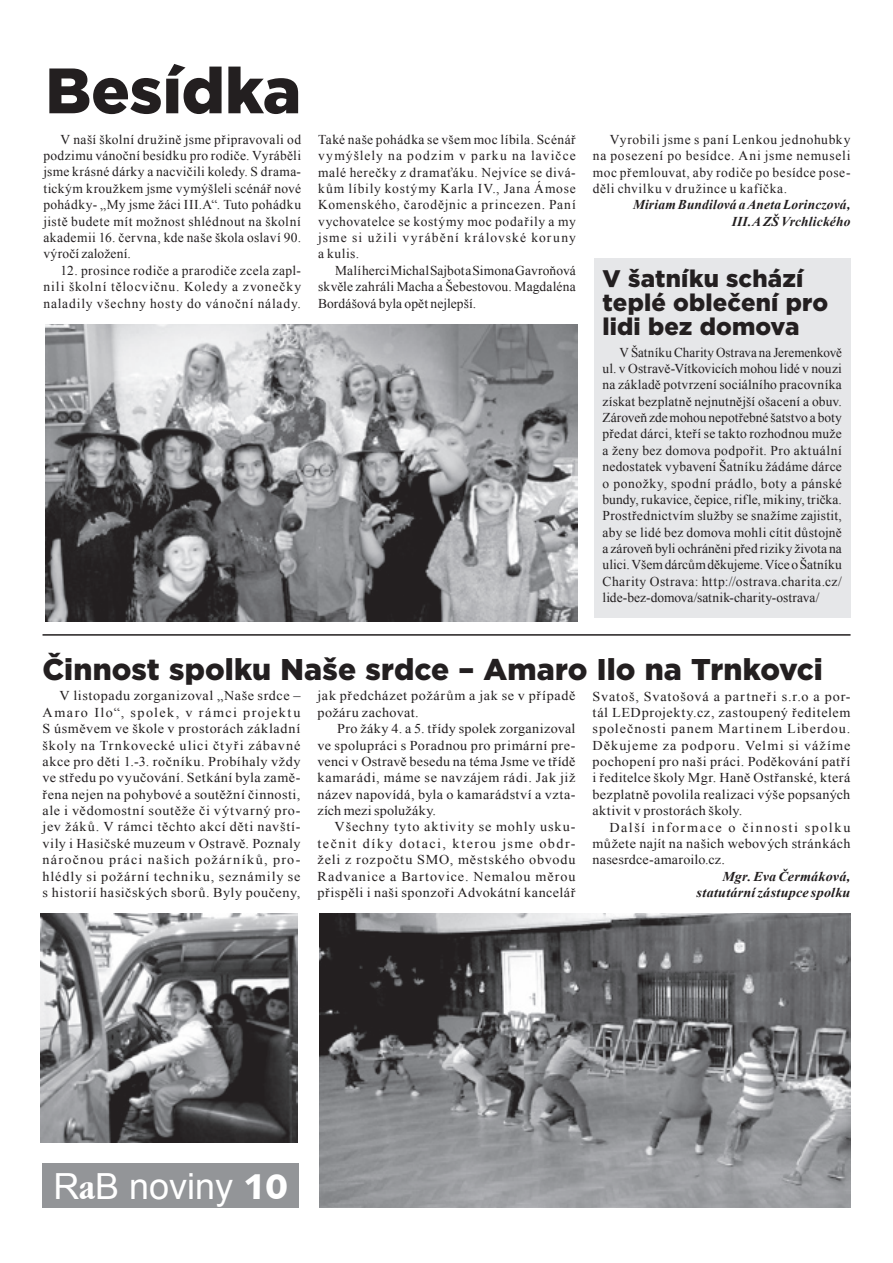
<style>
.page{position:relative;width:893px;height:1263px;background:#fff}
.page>*{position:absolute;margin:0;border:0;box-sizing:border-box;transform-origin:0 0}
.t1{font:900 64.05px "Gotham";color:#231f20}
.t2{font:36px "Arial";color:#fff}
.t3{font:900 30px "Gotham";letter-spacing:.005em;color:#231f20}
.t4{font:900 24px/24px "Gotham";letter-spacing:.005em;color:#231f20}
.t5{font:13.5px/16.4px "Times New Roman";letter-spacing:.035em;color:#231f20;text-align:justify}
.t6{font:13.5px/16.4px "Times New Roman";letter-spacing:.035em;color:#231f20;text-align:justify;scale:1.05 1}
.t7{font:italic 700 13.5px/16.4px "Times New Roman";letter-spacing:.01em;color:#231f20;text-align:right}
.t8{font:italic 700 13.5px/16.4px "Times New Roman";letter-spacing:.01em;color:#231f20;text-align:right;scale:1.05 1}
.s1{font-family:"Garmd ITC Bk Cn BTCE Bold Condensed"}
.s2{font-family:"Humanst 531 Blk BTCE Black"}
</style>
<div class="page">
<div style="left:43px;top:1163px;width:256px;height:45px;background:#939598"></div>
<img style="left:320px;top:913px;width:530px;height:295px">
<img style="left:45px;top:324px;width:533px;height:297px">
<div style="left:594px;top:259px;width:256px;height:359px;background:#e6e7e9"></div>
<img style="left:40px;top:913px;width:257px;height:229px">
<hr style="left:43px;top:634px;width:808px;height:2px;background:#231f20">
<h1 class="t1" style="left:45px;top:46px;width:257px">Besídka</h1>
<p class="t5" style="left:43px;top:131px;width:259px;text-indent:17px">V naší školní družině jsme připravovali od podzimu vánoční besídku pro rodiče. Vyráběli jsme krásné dárky a nacvičili koledy. S drama&shy;tickým kroužkem jsme vymýšleli scénář nové pohádky- „My jsme žáci III.A“. Tuto pohádku jistě budete mít možnost shlédnout na školní akademii 16. června, kde naše škola oslaví 90. výročí založení.</p>
<p class="t5" style="left:43px;top:262px;width:259px;text-indent:17px">12. prosince rodiče a prarodiče zcela zapl&shy;nili školní tělocvičnu. Koledy a zvonečky naladily všechny hosty do vánoční nálady.</p>
<p class="t5" style="left:318px;top:131px;width:259px">Také naše pohádka se všem moc líbila. Scénář vymýšlely na podzim v parku na lavičce malé herečky z dramaťáku. Nejvíce se divá&shy;kům líbily kostýmy Karla IV., Jana Ámose Komenského, čarodějnic a princezen. Paní vychovatelce se kostýmy moc podařily a my jsme si užili vyrábění královské koruny a kulis.</p>
<p class="t5" style="left:318px;top:262px;width:259px;text-indent:17px">Malí herci Michal Sajbot aSimona Gavroňová skvěle zahráli Macha a Šebestovou. Magdaléna Bordášová byla opět nejlepší.</p>
<p class="t5" style="left:593px;top:131px;width:259px;text-indent:17px">Vyrobili jsme s paní Lenkou jednohubky na posezení po besídce. Ani jsme nemuseli moc přemlouvat, aby rodiče po besídce pose&shy;děli chvilku v družince u kafíčka.</p>
<p class="t7" style="left:633px;top:196px;width:219px">Miriam Bundilová aAneta Lorinczová,<br>III.AZŠ Vrchlického</p>
<h3 class="t4" style="left:603px;top:266px;width:227px">V šatníku schází teplé oblečení pro lidi bez domova</h3>
<p class="t5" style="left:602px;top:344px;width:241px;text-indent:17px">V Šatníku Charity Ostrava na Jeremenkově ul. v Ostravě-Vítkovicích mohou lidé v nouzi na základě potvrzení sociálního pracovníka získat bezplatně nejnutnější ošacení a obuv.<br>Zároveň zde mohou nepotřebné šatstvo a boty předat dárci, kteří se takto rozhodnou muže a ženy bez domova podpořit. Pro aktuální nedostatek vybavení Šatníku žádáme dárce o ponožky, spodní prádlo, boty a pánské bundy, rukavice, čepice, rifle, mikiny, trička.<br>Prostřednictvím služby se snažíme zajistit, aby se lidé bez domova mohli cítit důstojně a zároveň byli ochráněni před riziky života na ulici. Všem dárcům děkujeme. Více oŠatníku Charity Ostrava: http://ostrava.charita.cz/ lide-bez-domova/satnik-charity-ostrava/</p>
<h3 class="t3" style="left:43px;top:649px;width:782px">Činnost spolku Naše srdce – Amaro Ilo na Trnkovci</h3>
<p class="t6" style="left:43px;top:687px;width:247px;text-indent:17px">V listopadu zorganizoval „Naše srdce – Amaro Ilo“, spolek, v rámci projektu S úsměvem ve škole v prostorách základní školy na Trnkovecké ulici čtyři zábavné akce pro děti 1.-3. ročníku. Probíhaly vždy ve středu po vyučování. Setkání byla zamě&shy;řena nejen na pohybové a soutěžní činnosti, ale i vědomostní soutěže či výtvarný pro&shy;jev žáků. V rámci těchto akcí děti navští&shy;vily i Hasičské muzeum v Ostravě. Poznaly náročnou práci našich požárníků, pro&shy;hlédly si požární techniku, seznámily se s historií hasičských sborů. Byly poučeny,</p>
<p class="t6" style="left:317px;top:687px;width:247px">jak předcházet požárům a jak se v případě požáru zachovat.</p>
<p class="t6" style="left:317px;top:720px;width:247px;text-indent:20px">Pro žáky 4. a 5. třídy spolek zorganizoval ve spolupráci s Poradnou pro primární pre&shy;venci v Ostravě besedu na téma Jsme ve třídě kamarádi, máme se navzájem rádi. Jak již název napovídá, byla o kamarádství a vzta&shy;zích mezi spolužáky.</p>
<p class="t6" style="left:317px;top:818px;width:247px;text-indent:17px">Všechny tyto aktivity se mohly usku&shy;tečnit díky dotaci, kterou jsme obdr&shy;želi z rozpočtu SMO, městského obvodu Radvanice a Bartovice. Nemalou měrou přispěli i naši sponzoři Advokátní kancelář</p>
<p class="t6" style="left:592px;top:688px;width:247px">Svatoš, Svatošová a partneři s.r.o a por&shy;tál LEDprojekty.cz, zastoupený ředitelem společnosti panem Martinem Liberdou.<br>Děkujeme za podporu. Velmi si vážíme pochopení pro naši práci. Poděkování patří i ředitelce školy Mgr. Haně Ostřanské, která bezplatně povolila realizaci výše popsaných aktivit v prostorách školy.</p>
<p class="t6" style="left:592px;top:819px;width:247px;text-indent:17px">Další informace o činnosti spolku můžete najít na našich webových stránkách nasesrdce-amaroilo.cz.</p>
<p class="t8" style="left:697px;top:867px;width:148px">Mgr. Eva Čermáková, statutární zástupce spolku</p>
<h2 class="t2" style="left:54px;top:1163px;width:236px">R<span class="s1">a</span>B noviny <span class="s2">10</span></h2>
</div>
